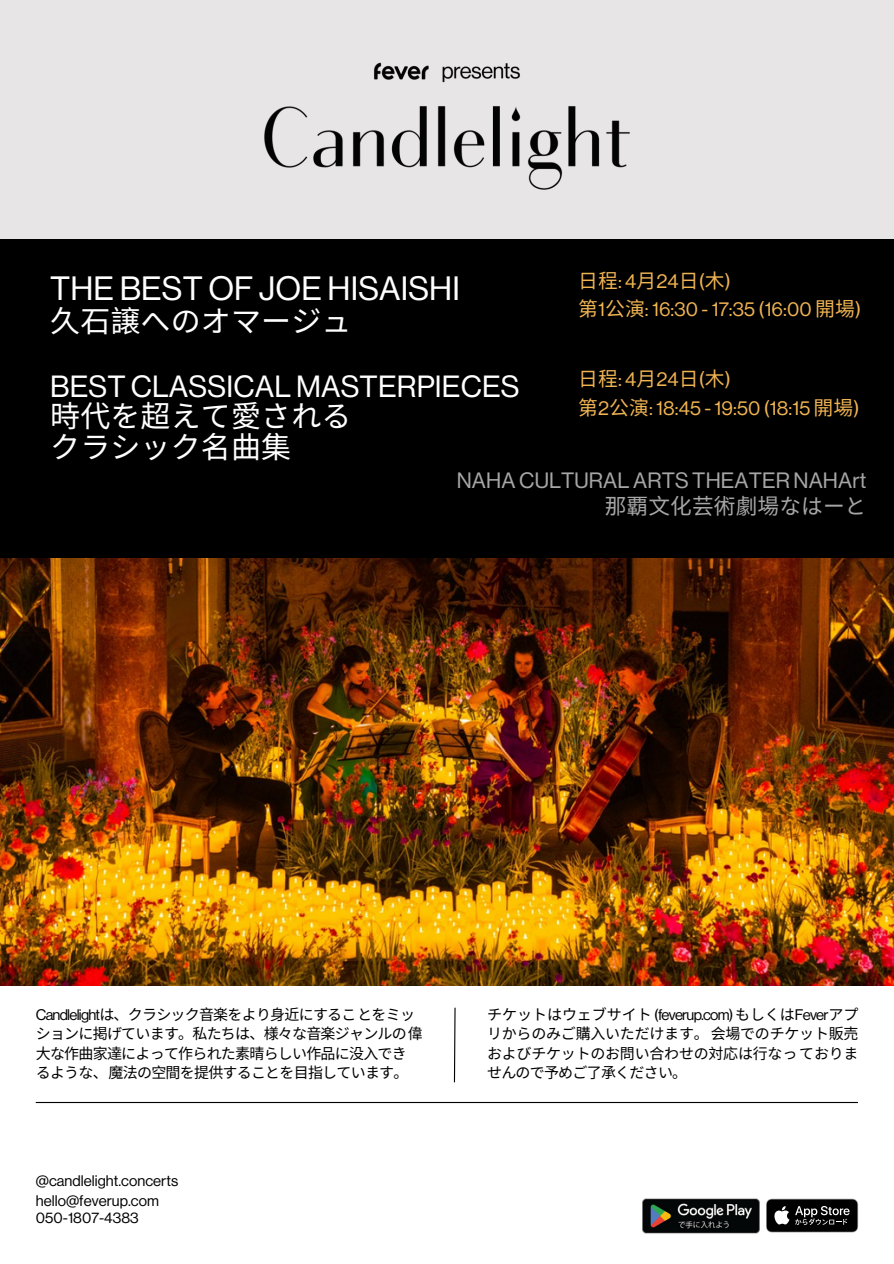
<style>
.page{position:relative;width:894px;height:1264px;background:#fff}
.page>*{position:absolute;margin:0;border:0;box-sizing:border-box;transform-origin:0 0}
.t1{font:33px "Generic 0";letter-spacing:.005em;color:#fff}
.t2{font:30px/30.3px "Generic 1";letter-spacing:.005em;color:#fff}
.t3{font:30px "Generic 0";letter-spacing:.005em;color:#fff}
.t4{font:21.75px "Generic 0";letter-spacing:.005em;color:#a6a6a6}
.t5{font:21.75px "Generic 1";letter-spacing:.005em;color:#a6a6a6}
.t6{font:19.8px/28.7px "Generic 0";letter-spacing:.005em;color:#efb352}
.t7{font:15px/19px "Generic 1";letter-spacing:-.05em;color:#000}
.t8{font:15px/19.6px "Generic 0";color:#000}
.t9{font:15px "Generic 0";letter-spacing:-.05em;color:#000}
.s1{font-family:"Generic 1"}
.s2{font-family:"Generic 0"}
</style>
<div class="page">
<div style="left:0;top:221px;width:893px;height:353px;background:#000"></div>
<div style="left:0;top:0;width:893px;height:239px;background:#e7e5e6"></div>
<img style="left:264px;top:62px;width:366px;height:128px">
<svg style="left:453px;top:1007px;width:3px;height:76px"></svg>
<hr style="left:36px;top:1101px;width:821px;height:2px;background:#000">
<img style="left:642px;top:1198px;width:117px;height:36px">
<svg style="left:766px;top:1198px;width:91px;height:34px;background:#303030"></svg>
<img style="left:0;top:558px;width:893px;height:427px">
<h1 class="t1" style="left:50px;top:275px;width:411px">THE BEST OF JOE HISAISHI</h1>
<h2 class="t2" style="left:50px;top:305px;width:303px">久⽯譲へのオマージュ</h2>
<h2 class="t3" style="left:50px;top:374px;width:471px">BEST CLASSICAL MASTERPIECES</h2>
<h2 class="t2" style="left:50px;top:400px;width:303px">時代を超えて愛されるクラシック名曲集</h2>
<h3 class="t6" style="left:578px;top:267px;width:284px"><span class="s1">⽇程</span>: 4<span class="s1">⽉</span>24<span class="s1">⽇</span>(<span class="s1">⽊</span>)<br><span class="s1">第</span>1<span class="s1">公演</span>: 16:30 - 17:35 (16:00 <span class="s1">開場</span>)</h3>
<h3 class="t6" style="left:578px;top:366px;width:283px"><span class="s1">⽇程</span>: 4<span class="s1">⽉</span>24<span class="s1">⽇</span>(<span class="s1">⽊</span>)<br><span class="s1">第</span>2<span class="s1">公演</span>: 18:45 - 19:50 (18:15 <span class="s1">開場</span>)</h3>
<h3 class="t4" style="left:456px;top:472px;width:411px">NAHA CULTURAL ARTS THEATER NAHArt</h3>
<h3 class="t5" style="left:604px;top:495px;width:263px">那覇⽂化芸術劇場なはーと</h3>
<p class="t7" style="left:36px;top:1004px;width:388px"><span class="s2">Candlelight</span>は、クラシック⾳楽をより⾝近にすることをミッションに掲げています。私たちは、様々な⾳楽ジャンルの偉⼤な作曲家達によって作られた素晴らしい作品に没⼊できるような、魔法の空間を提供することを⽬指しています。</p>
<p class="t9" style="left:487px;top:1008px;width:373px"><span class="s1">チケットはウェブサイト</span> (feverup.com) <span class="s1">もしくは</span>Fever<span class="s1">アプ</span></p>
<p class="t7" style="left:487px;top:1024px;width:373px;text-align:justify">リからのみご購⼊いただけます。会場でのチケット販売およびチケットのお問い合わせの対応は⾏なっておりませんので予めご了承ください。</p>
<p class="t8" style="left:36px;top:1171px;width:144px">@candlelight.concerts hello@feverup.com</p>
<p class="t8" style="left:36px;top:1208px;width:104px">050-1807-4383</p>
</div>
